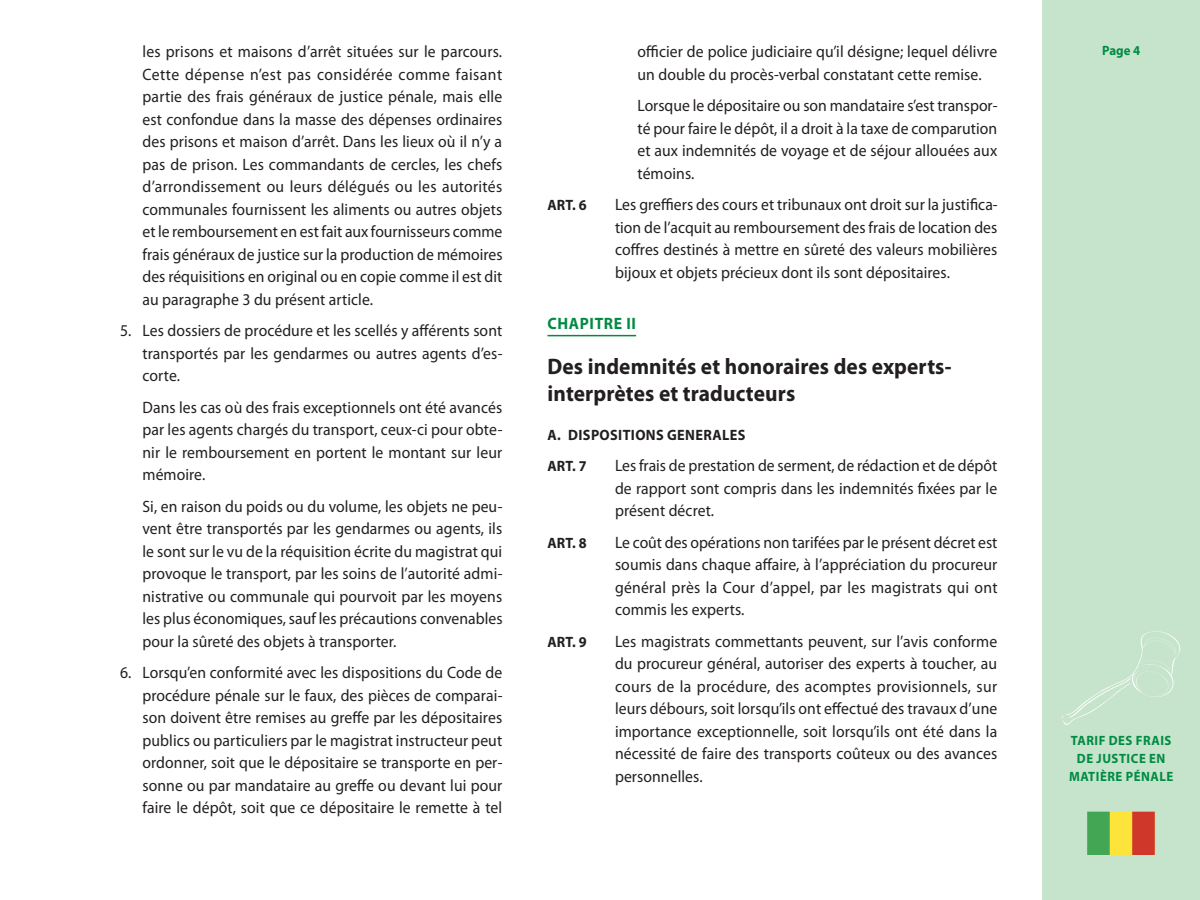
<style>
.page{position:relative;width:1200px;height:900px;background:#fff}
.page>*{position:absolute;margin:0;border:0;box-sizing:border-box;transform-origin:0 0}
.t1{font:700 22.5px/27px "Myriad Pro";letter-spacing:.005em;color:#231f20;scale:.95 1}
.t2{font:16.5px/22.5px "Myriad Pro";letter-spacing:.005em;color:#231f20;text-align:justify;scale:.95 1}
.t3{font:700 16.5px "Myriad Pro";letter-spacing:.04em;color:#008b43;scale:.95 1}
.t4{font:700 15px/31.5px "Myriad Pro";letter-spacing:.025em;color:#231f20;scale:.95 1}
.t5{font:700 13.5px/18px "Myriad Pro";letter-spacing:.04em;color:#008b43;text-align:center;scale:.95 1}
</style>
<div class="page">
<div style="left:1042px;top:0;width:158px;height:900px;background:#c6e4cc"></div>
<svg style="left:1087px;top:812px;width:68px;height:43px"></svg>
<svg style="left:1062px;top:631px;width:118px;height:94px"></svg>
<hr style="left:548px;top:335px;width:88px;height:1px;background:#008b43">
<p class="t2" style="left:638px;top:41px;width:380px">officier de police judiciaire qu’il désigne; lequel délivre un double du procès-verbal constatant cette remise.</p>
<p class="t2" style="left:638px;top:95px;width:381px">Lorsque le dépositaire ou son mandataire s’est transpor&shy;té pour faire le dépôt, il a droit à la taxe de comparution et aux indemnités de voyage et de séjour allouées aux témoins.</p>
<p class="t2" style="left:142px;top:41px;width:380px">les prisons et maisons d’arrêt situées sur le parcours.</p>
<p class="t5" style="left:1102px;top:42px;width:42px">Page 4</p>
<p class="t2" style="left:142px;top:63px;width:381px">Cette dépense n’est pas considérée comme faisant partie des frais généraux de justice pénale, mais elle est confondue dans la masse des dépenses ordinaires des prisons et maison d’arrêt. Dans les lieux où il n’y a pas de prison. Les commandants de cercles, les chefs d’arrondissement ou leurs délégués ou les autorités communales fournissent les aliments ou autres objets et le remboursement en est fait aux fournisseurs comme frais généraux de justice sur la production de mémoires des réquisitions en original ou en copie comme il est dit au paragraphe 3 du présent article.</p>
<p class="t2" style="left:142px;top:320px;width:380px;text-indent:-22px">5. Les dossiers de procédure et les scellés y afférents sont transportés par les gendarmes ou autres agents d’es&shy;corte.</p>
<p class="t2" style="left:142px;top:396px;width:380px">Dans les cas où des frais exceptionnels ont été avancés par les agents chargés du transport, ceux-ci pour obte&shy;nir le remboursement en portent le montant sur leur mémoire.</p>
<p class="t2" style="left:142px;top:495px;width:381px">Si, en raison du poids ou du volume, les objets ne peu&shy;vent être transportés par les gendarmes ou agents, ils le sont sur le vu de la réquisition écrite du magistrat qui provoque le transport, par les soins de l’autorité admi&shy;nistrative ou communale qui pourvoit par les moyens les plus économiques, sauf les précautions convenables pour la sûreté des objets à transporter.</p>
<p class="t2" style="left:142px;top:662px;width:380px;text-indent:-22px">6. Lorsqu’en conformité avec les dispositions du Code de procédure pénale sur le faux, des pièces de comparai&shy;son doivent être remises au greffe par les dépositaires publics ou particuliers par le magistrat instructeur peut ordonner, soit que le dépositaire se transporte en per&shy;sonne ou par mandataire au greffe ou devant lui pour faire le dépôt, soit que ce dépositaire le remette à tel</p>
<p class="t4" style="left:548px;top:190px;width:43px">ART. 6</p>
<p class="t2" style="left:615px;top:194px;width:404px">Les greffiers des cours et tribunaux ont droit sur la justifica&shy;tion de l’acquit au remboursement des frais de location des coffres destinés à mettre en sûreté des valeurs mobilières bijoux et objets précieux dont ils sont dépositaires.</p>
<p class="t3" style="left:548px;top:314px;width:95px">CHAPITRE II</p>
<h1 class="t1" style="left:548px;top:353px;width:427px">Des indemnités et honoraires des experts&shy;interprètes et traducteurs</h1>
<p class="t4" style="left:548px;top:419px;width:210px">A. DISPOSITIONS GENERALES<br>ART. 7</p>
<p class="t2" style="left:615px;top:455px;width:404px">Les frais de prestation de serment, de rédaction et de dépôt de rapport sont compris dans les indemnités fixées par le présent décret.</p>
<p class="t4" style="left:548px;top:527px;width:43px">ART. 8</p>
<p class="t2" style="left:615px;top:531px;width:404px">Le coût des opérations non tarifées par le présent décret est soumis dans chaque affaire, à l’appréciation du procureur général près la Cour d’appel, par les magistrats qui ont commis les experts.</p>
<p class="t4" style="left:548px;top:626px;width:43px">ART. 9</p>
<p class="t2" style="left:615px;top:630px;width:404px">Les magistrats commettants peuvent, sur l’avis conforme du procureur général, autoriser des experts à toucher, au cours de la procédure, des acomptes provisionnels, sur leurs débours, soit lorsqu’ils ont effectué des travaux d’une importance exceptionnelle, soit lorsqu’ils ont été dans la nécessité de faire des transports coûteux ou des avances personnelles.</p>
<p class="t5" style="left:1069px;top:732px;width:111px">TARIF DES FRAIS<br>DE JUSTICE EN<br>MATIÈRE PÉNALE</p>
</div>
